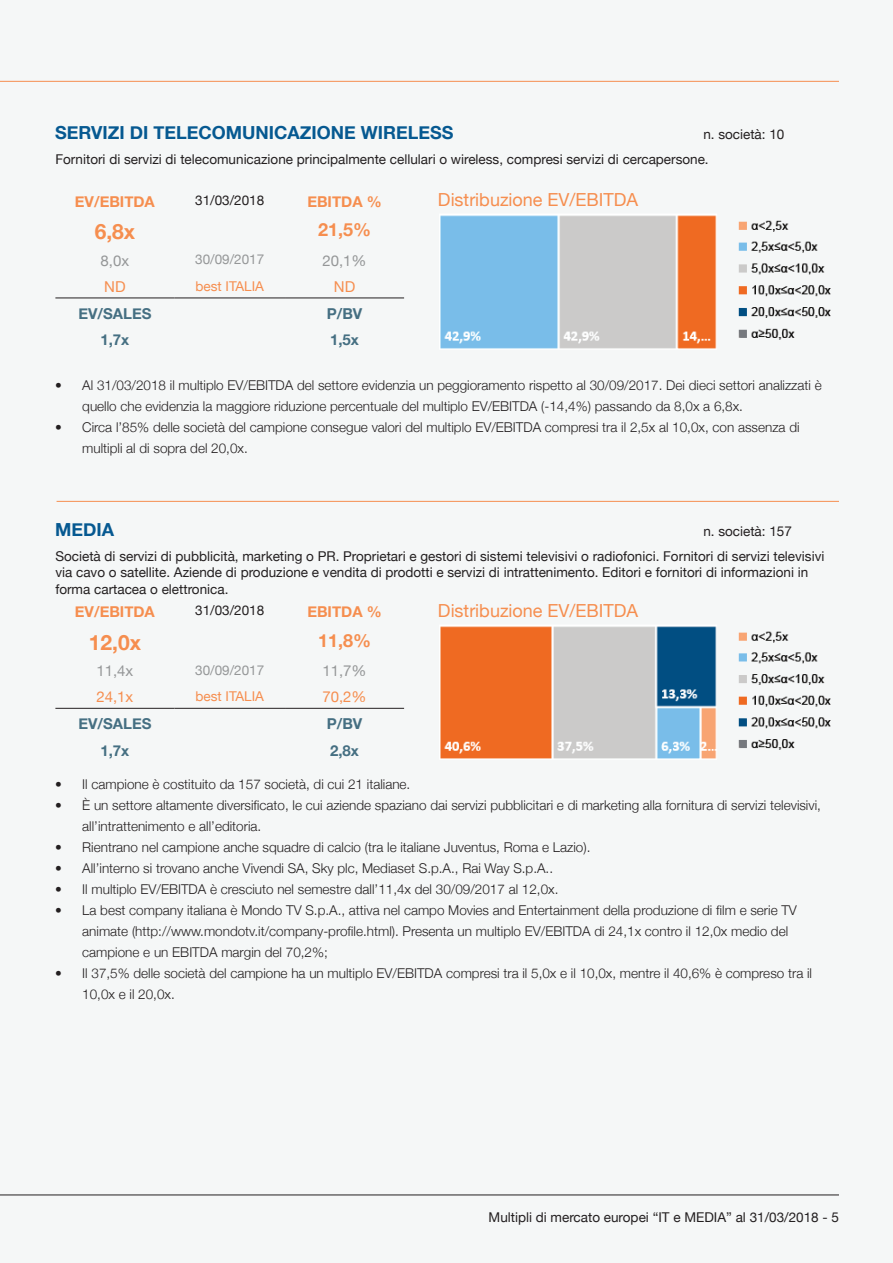
<style>
.page{position:relative;width:893px;height:1263px;background:#f5f7f7}
.page>*{position:absolute;margin:0;border:0;box-sizing:border-box;transform-origin:0 0}
.t1{font:700 21px "Helvetica Neue";color:#f68e4f}
.t2{font:18px "Helvetica Neue";color:#f68e4f}
.t3{font:700 18px "Helvetica Neue";color:#065991}
.t4{font:700 18px "Helvetica Neue";color:#f68e4f}
.t5{font:700 15px "Helvetica Neue";color:#456f82}
.t6{font:700 15px "Helvetica Neue";color:#f68e4f}
.t7{font:15px "Helvetica Neue";color:#959798}
.t8{font:15px "Helvetica Neue";color:#f68e4f}
.t9{font:300 13.5px/21px "Helvetica Neue";color:#231f20}
.t10{font:13.5px/16.2px "Helvetica Neue";color:#231f20}
.t11{font:13.5px "Helvetica Neue";color:#959798}
.t12{font:13.5px "Helvetica Neue";color:#f68e4f}
</style>
<div class="page">
<hr style="left:0;top:1194px;width:839px;height:1px;background:#231f20">
<img style="left:440px;top:215px;width:391px;height:134px">
<hr style="left:55px;top:298px;width:119px;height:1px;background:#231f20">
<hr style="left:174px;top:298px;width:111px;height:1px;background:#231f20">
<hr style="left:285px;top:298px;width:119px;height:1px;background:#231f20">
<img style="left:440px;top:626px;width:391px;height:133px">
<hr style="left:55px;top:708px;width:119px;height:1px;background:#231f20">
<hr style="left:174px;top:708px;width:111px;height:1px;background:#231f20">
<hr style="left:285px;top:708px;width:119px;height:1px;background:#231f20">
<hr style="left:0;top:81px;width:839px;height:1px;background:#f68e4f">
<hr style="left:57px;top:501px;width:782px;height:1px;background:#f68e4f">
<h2 class="t3" style="left:55px;top:118px;width:400px">SERVIZI DI TELECOMUNICAZIONE WIRELESS</h2>
<p class="t10" style="left:703px;top:127px;width:83px">n. società: 10</p>
<p class="t10" style="left:55px;top:151px;width:655px">Fornitori di servizi di telecomunicazione principalmente cellulari o wireless, compresi servizi di cercapersone.</p>
<p class="t6" style="left:75px;top:190px;width:81px">EV/EBITDA</p>
<p class="t10" style="left:195px;top:193px;width:71px">31/03/2018</p>
<p class="t6" style="left:307px;top:190px;width:76px">EBITDA %</p>
<h1 class="t1" style="left:95px;top:215px;width:42px">6,8x</h1>
<h2 class="t4" style="left:318px;top:216px;width:55px">21,5%</h2>
<p class="t7" style="left:101px;top:249px;width:30px">8,0x</p>
<p class="t11" style="left:195px;top:250px;width:71px">30/09/2017</p>
<p class="t7" style="left:322px;top:249px;width:46px">20,1%</p>
<p class="t8" style="left:104px;top:276px;width:23px">ND</p>
<p class="t12" style="left:195px;top:276px;width:70px">best ITALIA</p>
<p class="t8" style="left:334px;top:276px;width:23px">ND</p>
<p class="t5" style="left:78px;top:301px;width:75px">EV/SALES</p>
<p class="t5" style="left:327px;top:301px;width:37px">P/BV</p>
<p class="t5" style="left:100px;top:328px;width:30px">1,7x</p>
<p class="t5" style="left:330px;top:328px;width:30px">1,5x</p>
<h2 class="t2" style="left:438px;top:187px;width:202px">Distribuzione EV/EBITDA</h2>
<p class="t9" style="left:82px;top:374px;width:741px;text-indent:-27px">• Al 31/03/2018 il multiplo EV/EBITDA del settore evidenzia un peggioramento rispetto al 30/09/2017. Dei dieci settori analizzati è quello che evidenzia la maggiore riduzione percentuale del multiplo EV/EBITDA (-14,4%) passando da 8,0x a 6,8x.</p>
<p class="t9" style="left:82px;top:416px;width:719px;text-indent:-27px">• Circa l’85% delle società del campione consegue valori del multiplo EV/EBITDA compresi tra il 2,5x al 10,0x, con assenza di multipli al di sopra del 20,0x.</p>
<h2 class="t3" style="left:55px;top:516px;width:60px">MEDIA</h2>
<p class="t10" style="left:703px;top:524px;width:90px">n. società: 157</p>
<p class="t10" style="left:55px;top:549px;width:770px">Società di servizi di pubblicità, marketing o PR. Proprietari e gestori di sistemi televisivi o radiofonici. Fornitori di servizi televisivi via cavo o satellite. Aziende di produzione e vendita di prodotti e servizi di intrattenimento. Editori e fornitori di informazioni in forma cartacea o elettronica.</p>
<p class="t6" style="left:75px;top:600px;width:81px">EV/EBITDA</p>
<p class="t10" style="left:195px;top:603px;width:71px">31/03/2018</p>
<p class="t6" style="left:307px;top:600px;width:76px">EBITDA %</p>
<h1 class="t1" style="left:89px;top:626px;width:54px">12,0x</h1>
<h2 class="t4" style="left:318px;top:626px;width:55px">11,8%</h2>
<p class="t7" style="left:96px;top:660px;width:38px">11,4x</p>
<p class="t11" style="left:195px;top:660px;width:71px">30/09/2017</p>
<p class="t7" style="left:322px;top:660px;width:46px">11,7%</p>
<p class="t8" style="left:96px;top:686px;width:38px">24,1x</p>
<p class="t12" style="left:195px;top:686px;width:70px">best ITALIA</p>
<p class="t8" style="left:322px;top:686px;width:46px">70,2%</p>
<p class="t5" style="left:78px;top:712px;width:75px">EV/SALES</p>
<p class="t5" style="left:327px;top:712px;width:37px">P/BV</p>
<p class="t5" style="left:100px;top:738px;width:30px">1,7x</p>
<p class="t5" style="left:330px;top:738px;width:30px">2,8x</p>
<h2 class="t2" style="left:438px;top:597px;width:202px">Distribuzione EV/EBITDA</h2>
<p class="t9" style="left:55px;top:773px;width:357px">• Il campione è costituito da 157 società, di cui 21 italiane.</p>
<p class="t9" style="left:82px;top:794px;width:740px;text-indent:-27px">• È un settore altamente diversificato, le cui aziende spaziano dai servizi pubblicitari e di marketing alla fornitura di servizi televisivi, all’intrattenimento e all’editoria.</p>
<p class="t9" style="left:55px;top:836px;width:537px">• Rientrano nel campione anche squadre di calcio (tra le italiane Juventus, Roma e Lazio).</p>
<p class="t9" style="left:55px;top:857px;width:499px">• All’interno si trovano anche Vivendi SA, Sky plc, Mediaset S.p.A., Rai Way S.p.A..</p>
<p class="t9" style="left:55px;top:878px;width:505px">• Il multiplo EV/EBITDA è cresciuto nel semestre dall’11,4x del 30/09/2017 al 12,0x.</p>
<p class="t9" style="left:82px;top:899px;width:716px;text-indent:-27px">• La best company italiana è Mondo TV S.p.A., attiva nel campo Movies and Entertainment della produzione di film e serie TV animate (http://www.mondotv.it/company-profile.html). Presenta un multiplo EV/EBITDA di 24,1x contro il 12,0x medio del campione e un EBITDA margin del 70,2%;</p>
<p class="t9" style="left:82px;top:962px;width:731px;text-indent:-27px">• Il 37,5% delle società del campione ha un multiplo EV/EBITDA compresi tra il 5,0x e il 10,0x, mentre il 40,6% è compreso tra il<br>10,0x e il 20,0x.</p>
<p class="t10" style="left:489px;top:1210px;width:352px">Multipli di mercato europei “IT e MEDIA” al 31/03/2018 - 5</p>
</div>
